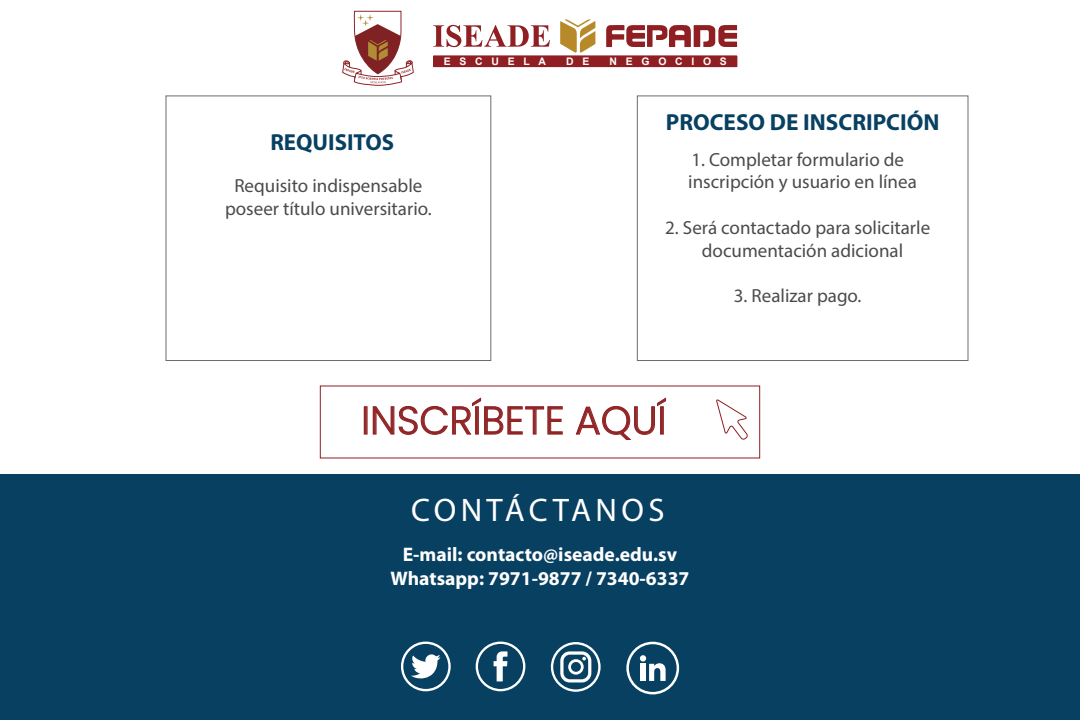
<style>
.page{position:relative;width:1080px;height:720px;background:#fff}
.page>*{position:absolute;margin:0;border:0;box-sizing:border-box;transform-origin:0 0}
.t1{font:300 39.1px "Poppins";color:#902927}
.t2{font:32.7px "Myriad Pro";letter-spacing:.135em;color:#fff}
.t3{font:700 23.3px "Myriad Pro";color:#084062}
.t4{font:700 19.6px/23.6px "Myriad Pro";color:#fff;text-align:center}
.t5{font:19px/22.8px "Myriad Pro";color:#4b4b4a;text-align:center}
.t6{font:700 10.4px "Arial";letter-spacing:.84em;color:#fff}
</style>
<div class="page">
<div style="left:0;top:474px;width:1080px;height:246px;background:#084062"></div>
<div style="left:401px;top:642px;width:50px;height:49px;border:2px solid #fff;border-radius:50%"></div>
<svg style="left:411px;top:654px;width:29px;height:25px"></svg>
<div style="left:476px;top:642px;width:49px;height:49px;border:2px solid #fff;border-radius:50%"></div>
<svg style="left:494px;top:651px;width:13px;height:30px"></svg>
<svg style="left:551px;top:642px;width:50px;height:50px"></svg>
<div style="left:640px;top:664px;width:6px;height:17px;background:#fff"></div>
<div style="left:640px;top:655px;width:6px;height:7px;background:#fff;border-radius:50%"></div>
<svg style="left:649px;top:663px;width:17px;height:18px"></svg>
<div style="left:626px;top:642px;width:53px;height:52px;border:3px solid #fff;border-radius:50%"></div>
<svg style="left:433px;top:19px;width:304px;height:37px"></svg>
<div style="left:433px;top:56px;width:304px;height:11px;background:#8f1f23"></div>
<svg style="left:342px;top:11px;width:72px;height:75px"></svg>
<svg style="left:716px;top:399px;width:32px;height:41px"></svg>
<div style="left:364px;top:406px;width:4px;height:29px;border:1px solid #8f1f23"></div>
<svg style="left:372px;top:397px;width:191px;height:38px"></svg>
<svg style="left:575px;top:397px;width:92px;height:43px"></svg>
<div style="left:637px;top:96px;width:331px;height:265px;border:1px solid #6c6c6c"></div>
<div style="left:166px;top:96px;width:325px;height:265px;border:1px solid #6c6c6c"></div>
<p class="t6" style="left:444px;top:55px;width:104px">ESCUELA</p>
<p class="t6" style="left:566px;top:55px;width:25px">D E</p>
<p class="t6" style="left:610px;top:55px;width:119px">NEGOCIOS</p>
<p class="t3" style="left:270px;top:129px;width:125px">REQUISITOS</p>
<p class="t5" style="left:225px;top:174px;width:208px">Requisito indispensable poseer título universitario.</p>
<p class="t3" style="left:666px;top:109px;width:275px">PROCESO DE INSCRIPCIÓN</p>
<p class="t5" style="left:688px;top:148px;width:230px;text-align:left">1. Completar formulario de inscripción y usuario en línea</p>
<p class="t5" style="left:665px;top:216px;width:266px">2. Será contactado para solicitarle documentación adicional</p>
<p class="t5" style="left:734px;top:284px;width:129px">3. Realizar pago.</p>
<h1 class="t1" style="left:361px;top:398px;width:307px">INSCRÍBETE AQUÍ</h1>
<h2 class="t2" style="left:411px;top:490px;width:255px">CONTÁCTANOS</h2>
<p class="t4" style="left:390px;top:543px;width:301px">E-mail: contacto@iseade.edu.sv<br>Whatsapp: 7971-9877 / 7340-6337</p>
</div>
